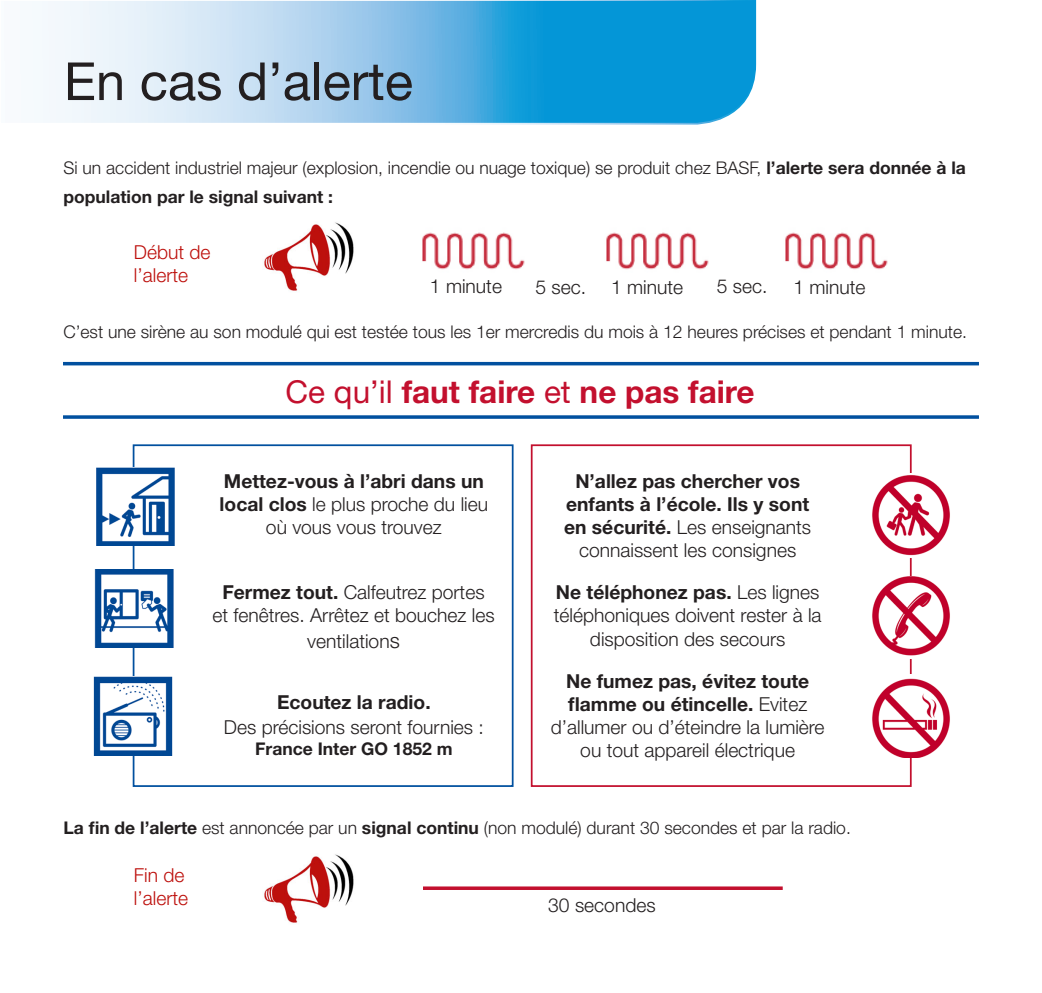
<style>
.page{position:relative;width:1042px;height:993px;background:#fff}
.page>*{position:absolute;margin:0;border:0;box-sizing:border-box;transform-origin:0 0}
.t1{font:52.5px "Helvetica Neue LT Pro";color:#231f20}
.t2{font:700 31.5px "Helvetica Neue LT Pro";color:#c3102e}
.t3{font:300 19.25px/23.1px "Helvetica Neue LT Pro";color:#231f20;text-align:center}
.t4{font:700 19.25px/23.1px "Helvetica Neue LT Pro";color:#231f20;text-align:center}
.t5{font:300 19.25px/23.1px "Helvetica Neue LT Pro";color:#bd100c}
.t6{font:300 17.5px/29.4px "Helvetica Neue LT Pro";color:#231f20}
.t7{font:700 17.5px "Helvetica Neue LT Pro";color:#231f20}
.s1{font-weight:700}
.s2{font-weight:400}
.s3{font-size:21px}
.s4{font-weight:300}
</style>
<div class="page">
<img style="left:264px;top:854px;width:90px;height:70px">
<img style="left:422px;top:232px;width:103px;height:38px">
<svg style="left:42px;top:0;width:715px;height:125px;background:#7bc2e8"></svg>
<img style="left:606px;top:232px;width:103px;height:38px">
<img style="left:785px;top:232px;width:103px;height:38px">
<hr style="left:63px;top:362px;width:916px;height:3px;background:#01509f">
<hr style="left:63px;top:415px;width:916px;height:3px;background:#01509f">
<div style="left:133px;top:444px;width:380px;height:342px;border:2px solid #01509f"></div>
<div style="left:531px;top:444px;width:380px;height:342px;border:2px solid #c3102e"></div>
<img style="left:96px;top:467px;width:78px;height:78px">
<img style="left:94px;top:569px;width:80px;height:78px">
<img style="left:93px;top:676px;width:80px;height:79px">
<img style="left:872px;top:473px;width:78px;height:84px">
<img style="left:872px;top:576px;width:78px;height:82px">
<img style="left:872px;top:674px;width:78px;height:83px">
<img style="left:264px;top:222px;width:90px;height:70px">
<hr style="left:423px;top:886px;width:360px;height:3px;background:#c3102e">
<h1 class="t1" style="left:64px;top:50px;width:351px">En cas d’alerte</h1>
<p class="t6" style="left:63px;top:152px;width:904px">Si un accident industriel majeur (explosion, incendie ou nuage toxique) se produit chez BASF, <span class="s1">l’alerte sera donnée à la population par le signal suivant :</span></p>
<p class="t5" style="left:134px;top:240px;width:78px">Début de l’alerte</p>
<p class="t3" style="left:430px;top:274px;width:74px">1 minute</p>
<p class="t3" style="left:535px;top:275px;width:52px">5 sec.</p>
<p class="t3" style="left:611px;top:275px;width:74px">1 minute</p>
<p class="t3" style="left:717px;top:274px;width:52px">5 sec.</p>
<p class="t3" style="left:793px;top:275px;width:74px">1 minute</p>
<p class="t6" style="left:63px;top:316px;width:905px">C’est une sirène au son modulé qui est testée tous les 1er mercredis du mois à 12 heures précises et pendant 1 minute.</p>
<h2 class="t2" style="left:285px;top:372px;width:471px"><span class="s2">Ce qu’il</span> faut faire <span class="s2">et</span> ne pas faire</h2>
<p class="t3" style="left:220px;top:468px;width:270px"><span class="s1">Mettez-vous à l’abri dans un local clos</span> le plus proche du lieu où vous vous trouvez</p>
<p class="t3" style="left:212px;top:580px;width:284px"><span class="s1">Fermez tout.</span> Calfeutrez portes et fenêtres. Arrêtez et bouchez les</p>
<p class="t3" style="left:307px;top:628px;width:94px">ventilation<span class="s3">s</span></p>
<p class="t4" style="left:277px;top:689px;width:155px">Ecoutez la radio.</p>
<p class="t3" style="left:224px;top:715px;width:261px">Des précisions seront fournies :</p>
<p class="t7" style="left:255px;top:737px;width:199px">France Inter GO 1852 m</p>
<p class="t4" style="left:564px;top:468px;width:249px">N’allez pas chercher vos enfants à l’école. Ils y sont en sécurité. <span class="s4">Les enseignants connaissent les consignes</span></p>
<p class="t3" style="left:554px;top:580px;width:269px"><span class="s1">Ne téléphonez pas.</span> Les lignes téléphoniques doivent rester à la disposition des secours</p>
<p class="t3" style="left:551px;top:668px;width:275px"><span class="s1">Ne fumez pas, évitez toute flamme ou étincelle.</span> Evitez d’allumer ou d’éteindre la lumière ou tout appareil électrique</p>
<p class="t6" style="left:63px;top:812px;width:789px"><span class="s1">La fin de l’alerte</span> est annoncée par un <span class="s1">signal continu</span> (non modulé) durant 30 secondes et par la radio.</p>
<p class="t5" style="left:134px;top:862px;width:56px">Fin de l’alerte</p>
<p class="t3" style="left:548px;top:893px;width:109px">30 secondes</p>
</div>
